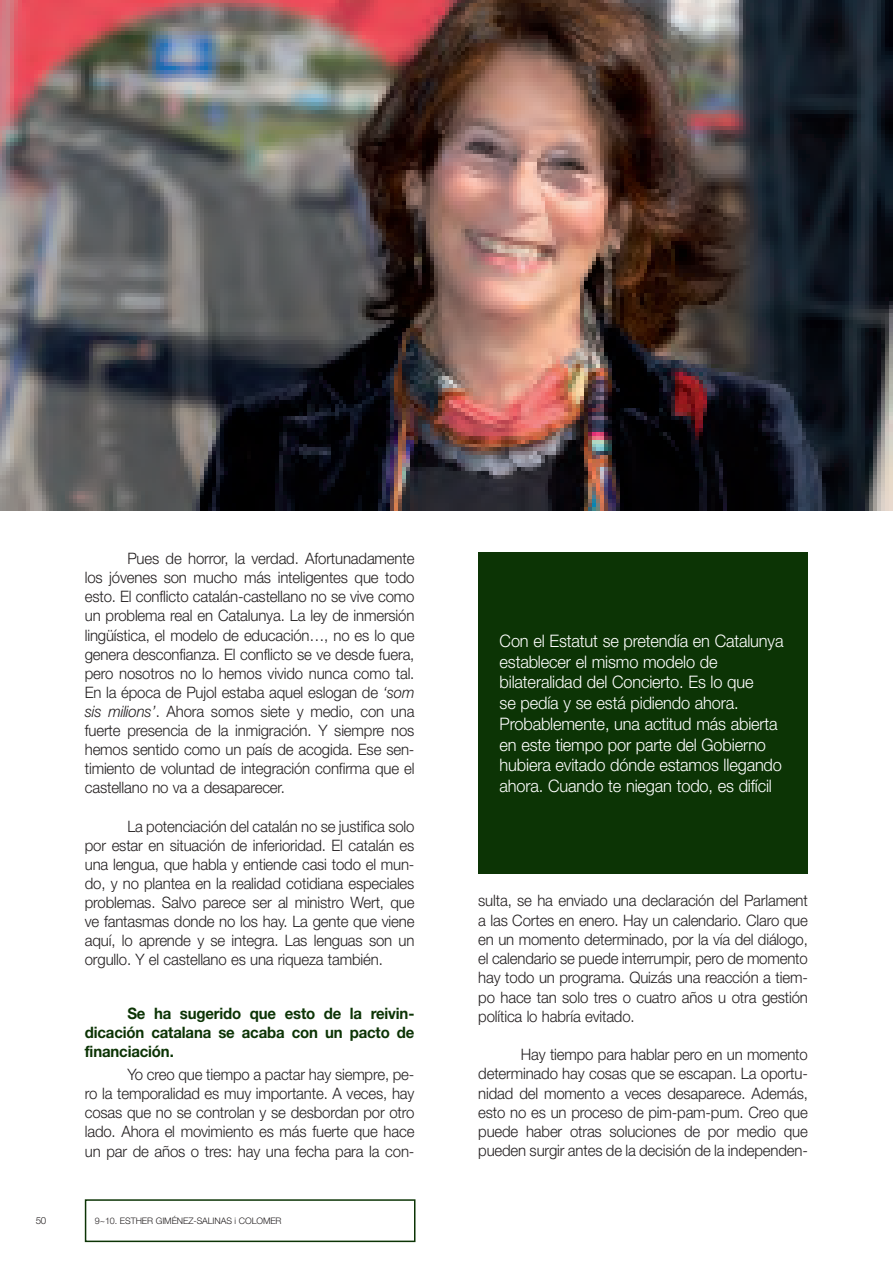
<style>
.page{position:relative;width:893px;height:1263px;background:#fff}
.page>*{position:absolute;margin:0;border:0;box-sizing:border-box;transform-origin:0 0}
.t1{font:300 17.25px/20.7px "Helvetica Neue LT Std";letter-spacing:-.01em;color:#fff;scale:.95 1}
.t2{font:300 15.75px/19px "Helvetica Neue LT Std";letter-spacing:-.01em;color:#231f20;text-align:justify;scale:.95 1}
.t3{font:700 15.75px/19px "Helvetica Neue LT Std";letter-spacing:-.01em;color:#0c3405;text-align:justify;scale:.95 1}
.t4{font:300 9.75px "Helvetica Neue LT Std";color:#231f20}
.t5{font:300 9px "Helvetica Neue LT Std";letter-spacing:-.01em;color:#231f20}
.s1{font-style:italic}
</style>
<div class="page">
<div style="left:85px;top:1199px;width:330px;height:43px;border:2px solid #0c3405"></div>
<img style="left:0;top:0;width:893px;height:510px">
<div style="left:478px;top:553px;width:330px;height:321px;background:#0c3405"></div>
<p class="t2" style="left:85px;top:549px;width:349px;text-indent:43px">Pues de horror, la verdad. Afortunadamente los jóvenes son mucho más inteligentes que todo esto. El conflicto catalán-castellano no se vive como un problema real en Catalunya. La ley de inmersión lingüística, el modelo de educación…, no es lo que genera desconfianza. El conflicto se ve desde fuera, pero nosotros no lo hemos vivido nunca como tal.<br>En la época de Pujol estaba aquel eslogan de <span class="s1">‘som sis milions’</span>. Ahora somos siete y medio, con una fuerte presencia de la inmigración. Y siempre nos hemos sentido como un país de acogida. Ese sen&shy;timiento de voluntad de integración confirma que el castellano no va a desaparecer.</p>
<p class="t2" style="left:85px;top:816px;width:349px;text-indent:43px">La potenciación del catalán no se justifica solo por estar en situación de inferioridad. El catalán es una lengua, que habla y entiende casi todo el mun&shy;do, y no plantea en la realidad cotidiana especiales problemas. Salvo parece ser al ministro Wert, que ve fantasmas donde no los hay. La gente que viene aquí, lo aprende y se integra. Las lenguas son un orgullo. Y el castellano es una riqueza también.</p>
<p class="t3" style="left:85px;top:1003px;width:348px;text-indent:43px">Se ha sugerido que esto de la reivin&shy;dicación catalana se acaba con un pacto de financiación.</p>
<p class="t2" style="left:85px;top:1065px;width:349px;text-indent:43px">Yo creo que tiempo a pactar hay siempre, pe&shy;ro la temporalidad es muy importante. A veces, hay cosas que no se controlan y se desbordan por otro lado. Ahora el movimiento es más fuerte que hace un par de años o tres: hay una fecha para la con-</p>
<p class="t4" style="left:36px;top:1215px;width:12px">50</p>
<p class="t5" style="left:95px;top:1215px;width:188px">9~10. Esther Giménez-Salinas i Colomer</p>
<p class="t1" style="left:500px;top:630px;width:300px">Con el Estatut se pretendía en Catalunya establecer el mismo modelo de bilateralidad del Concierto. Es lo que<br>se pedía y se está pidiendo ahora.<br>Probablemente, una actitud más abierta en este tiempo por parte del Gobierno hubiera evitado dónde estamos llegando ahora. Cuando te niegan todo, es difícil</p>
<p class="t2" style="left:478px;top:891px;width:349px">sulta, se ha enviado una declaración del Parlament a las Cortes en enero. Hay un calendario. Claro que en un momento determinado, por la vía del diálogo, el calendario se puede interrumpir, pero de momento hay todo un programa. Quizás una reacción a tiem&shy;po hace tan solo tres o cuatro años u otra gestión política lo habría evitado.</p>
<p class="t2" style="left:478px;top:1045px;width:348px;text-indent:43px">Hay tiempo para hablar pero en un momento determinado hay cosas que se escapan. La oportu&shy;nidad del momento a veces desaparece. Además, esto no es un proceso de pim-pam-pum. Creo que puede haber otras soluciones de por medio que pueden surgir antes de la decisión de la independen-</p>
</div>
